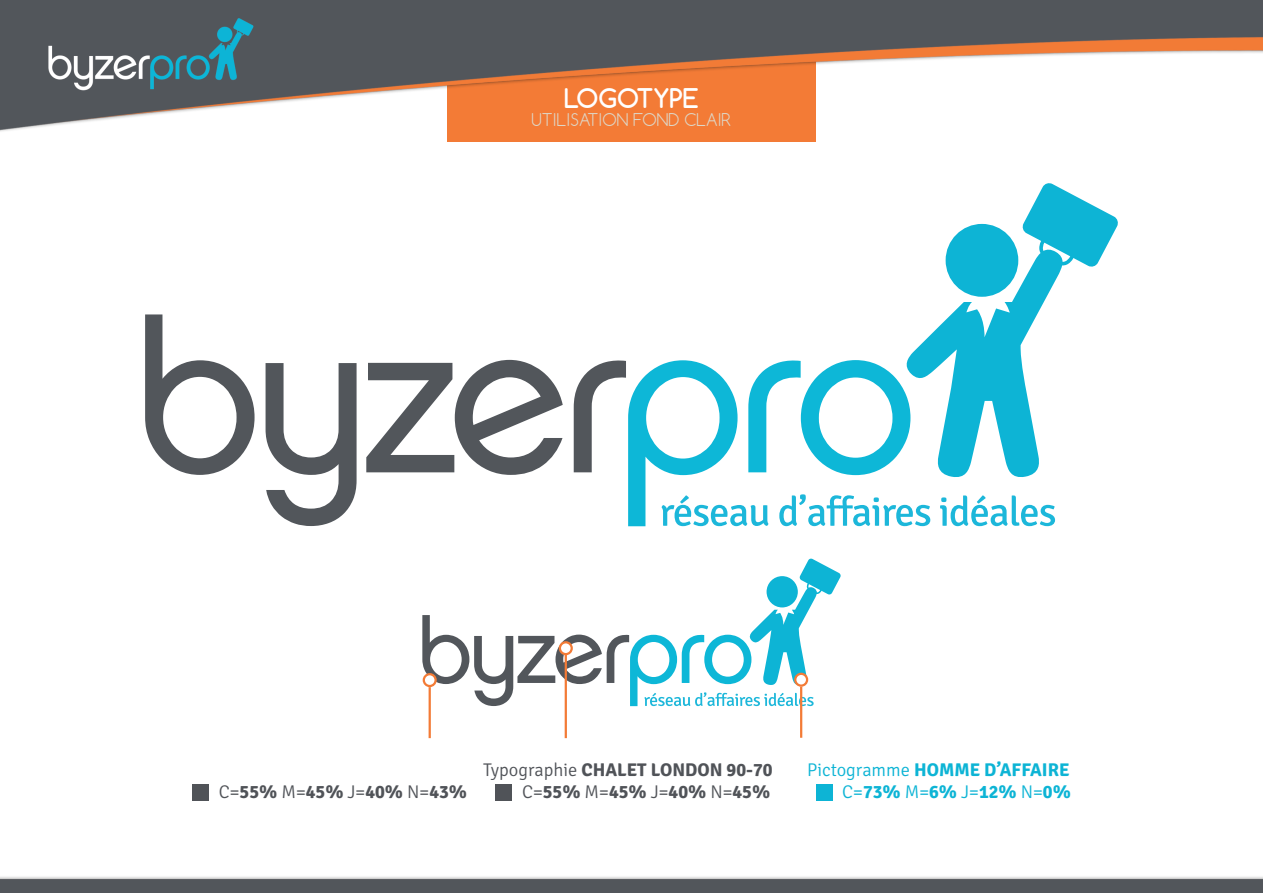
<style>
.page{position:relative;width:1263px;height:893px;background:#fff}
.page>*{position:absolute;margin:0;border:0;box-sizing:border-box;transform-origin:0 0}
.t1{font:700 25.5px "Comfortaa";color:#fff}
.t2{font:700 18.45px/22px "Signika";color:#505358;text-align:right}
.t3{font:700 18.45px/22px "Signika";color:#0db4d5;text-align:right}
.t4{font:300 16.65px "Comfortaa";color:#ded6c6}
.s1{font-weight:300}
</style>
<div class="page">
<img style="left:0;top:0;width:1263px;height:893px">
<div style="left:192px;top:784px;width:17px;height:16px;background:#505358"></div>
<div style="left:495px;top:784px;width:17px;height:16px;background:#505358"></div>
<div style="left:816px;top:784px;width:17px;height:16px;background:#0db4d5"></div>
<svg style="left:940px;top:495px;width:115px;height:31px"></svg>
<svg style="left:902px;top:182px;width:217px;height:297px"></svg>
<svg style="left:145px;top:314px;width:110px;height:161px"></svg>
<svg style="left:266px;top:363px;width:91px;height:163px"></svg>
<svg style="left:366px;top:360px;width:197px;height:115px"></svg>
<svg style="left:574px;top:360px;width:356px;height:166px"></svg>
<svg style="left:422px;top:558px;width:419px;height:148px"></svg>
<hr style="left:800px;top:687px;width:2px;height:51px;background:#f37b36">
<div style="left:795px;top:674px;width:12px;height:12px;background:#fff;border-radius:50%"></div>
<div style="left:794px;top:673px;width:14px;height:14px;border:2px solid #f37b36;border-radius:50%"></div>
<hr style="left:429px;top:687px;width:2px;height:51px;background:#f37b36">
<div style="left:424px;top:674px;width:12px;height:12px;background:#fff;border-radius:50%"></div>
<div style="left:423px;top:673px;width:14px;height:14px;border:2px solid #f37b36;border-radius:50%"></div>
<hr style="left:565px;top:654px;width:2px;height:84px;background:#f37b36">
<div style="left:560px;top:642px;width:12px;height:12px;background:#fff;border-radius:50%"></div>
<div style="left:559px;top:641px;width:14px;height:14px;border:2px solid #f37b36;border-radius:50%"></div>
<h1 class="t1" style="left:564px;top:82px;width:136px">LOGOTYPE</h1>
<p class="t4" style="left:532px;top:109px;width:201px">UTILISATION FOND CLAIR</p>
<p class="t2" style="left:219px;top:781px;width:250px"><span class="s1">C=</span>55% <span class="s1">M=</span>45% <span class="s1">J=</span>40% <span class="s1">N=</span>43%</p>
<p class="t2" style="left:483px;top:759px;width:291px"><span class="s1">Typographie</span> CHALET LONDON 90-70<br><span class="s1">C=</span>55% <span class="s1">M=</span>45% <span class="s1">J=</span>40% <span class="s1">N=</span>45%</p>
<p class="t3" style="left:807px;top:759px;width:265px"><span class="s1">Pictogramme</span> HOMME D’AFFAIRE<br><span class="s1">C=</span>73% <span class="s1">M=</span>6% <span class="s1">J=</span>12% <span class="s1">N=</span>0%</p>
</div>
